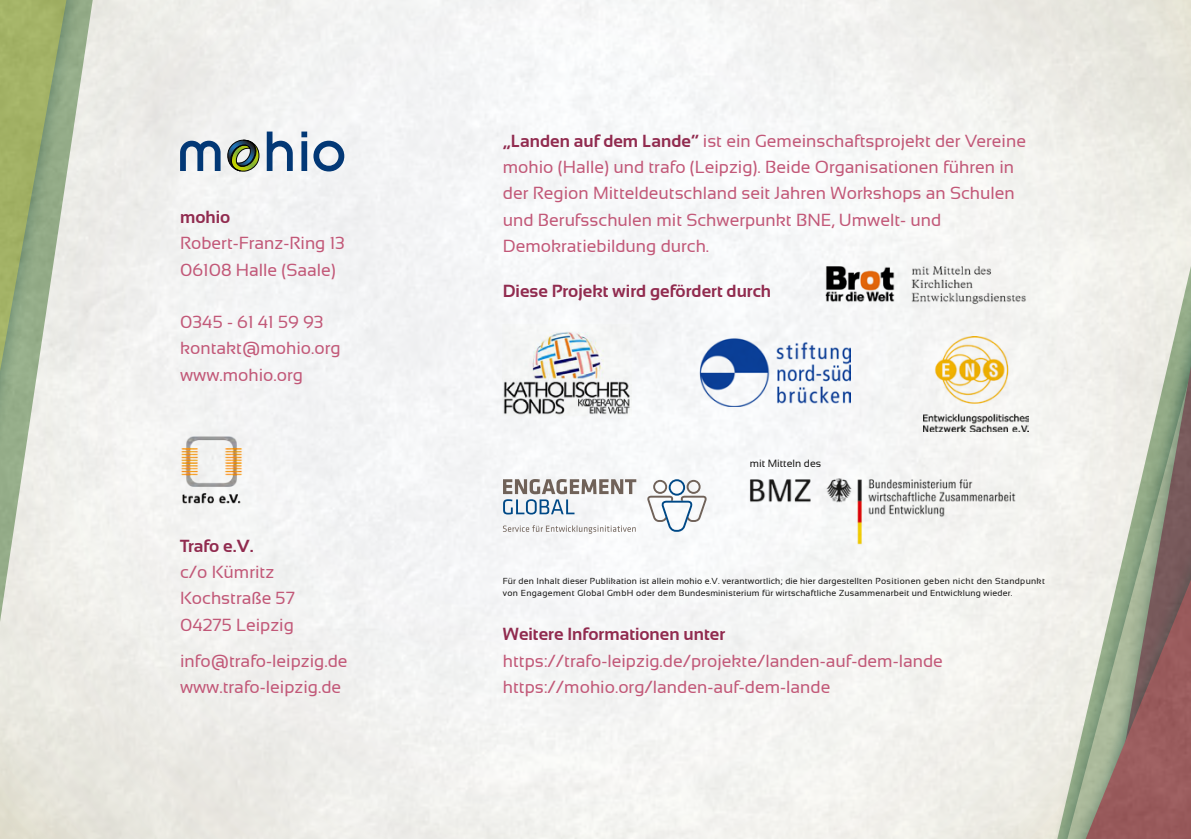
<style>
.page{position:relative;width:1191px;height:839px;background:#fff}
.page>*{position:absolute;margin:0;border:0;box-sizing:border-box;transform-origin:0 0}
.Text_-_Sansation{font:17.5px/26.2px "Sansation";color:#c25878}
.Text_-_Sansation-2{font:700 17.5px "Sansation";color:#912b4f}
.Überschrift_-_Sansat{font:700 17.5px "Sansation";color:#912b4f}
.Text_-_Sansation-3{font:10.5px "Sansation";color:#181716}
.Text_-_Sansation-4{font:8.75px/12.2px "Sansation";letter-spacing:.02em;color:#181716}
.s1{font-weight:700;color:#912b4f}
</style>
<div class="page">
<img style="left:0;top:0;width:1191px;height:838px">
<svg style="left:301px;top:131px;width:6px;height:40px"></svg>
<svg style="left:313px;top:141px;width:31px;height:30px"></svg>
<svg style="left:180px;top:131px;width:113px;height:40px"></svg>
<img style="left:170px;top:427px;width:82px;height:81px">
<img style="left:804px;top:253px;width:243px;height:72px">
<img style="left:503px;top:324px;width:128px;height:92px">
<svg style="left:647px;top:479px;width:54px;height:52px"></svg>
<svg style="left:503px;top:479px;width:133px;height:35px"></svg>
<svg style="left:503px;top:525px;width:132px;height:8px"></svg>
<img style="left:701px;top:458px;width:359px;height:106px">
<img style="left:923px;top:336px;width:105px;height:95px">
<img style="left:693px;top:333px;width:158px;height:73px">
<p class="Text_-_Sansation" style="left:180px;top:204px;width:166px"><span class="s1">mohio<br></span>Robert-Franz-Ring 13<br>06108 Halle (Saale)</p>
<p class="Text_-_Sansation" style="left:180px;top:309px;width:162px">0345 - 61 41 59 93 kontakt@mohio.org www.mohio.org</p>
<p class="Text_-_Sansation" style="left:180px;top:532px;width:116px"><span class="s1">Trafo e.V.<br></span>c/o Kümritz<br>Kochstraße 57<br>04275 Leipzig</p>
<p class="Text_-_Sansation" style="left:180px;top:647px;width:169px">info@trafo-leipzig.de www.trafo-leipzig.de</p>
<p class="Text_-_Sansation" style="left:503px;top:127px;width:524px"><span class="s1">„Landen auf dem Lande“</span> ist ein Gemeinschaftsprojekt der Vereine mohio (Halle) und trafo (Leipzig). Beide Organisationen führen in der Region Mitteldeutschland seit Jahren Workshops an Schulen und Berufsschulen mit Schwerpunkt BNE, Umwelt- und Demokratiebildung durch.</p>
<p class="Text_-_Sansation-2" style="left:503px;top:281px;width:270px">Diese Projekt wird gefördert durch</p>
<p class="Text_-_Sansation-3" style="left:749px;top:457px;width:73px">mit Mitteln des</p>
<p class="Text_-_Sansation-4" style="left:503px;top:574px;width:543px">Für den Inhalt dieser Publikation ist allein mohio e.V. verantwortlich; die hier dargestellten Positionen geben nicht den Standpunkt von Engagement Global GmbH oder dem Bundesministerium für wirtschaftliche Zusammenarbeit und Entwicklung wieder.</p>
<p class="Überschrift_-_Sansat" style="left:503px;top:624px;width:224px">Weitere Informationen unter</p>
<p class="Text_-_Sansation" style="left:503px;top:647px;width:441px">https://trafo-leipzig.de/projekte/landen-auf-dem-lande https://mohio.org/landen-auf-dem-lande</p>
</div>
